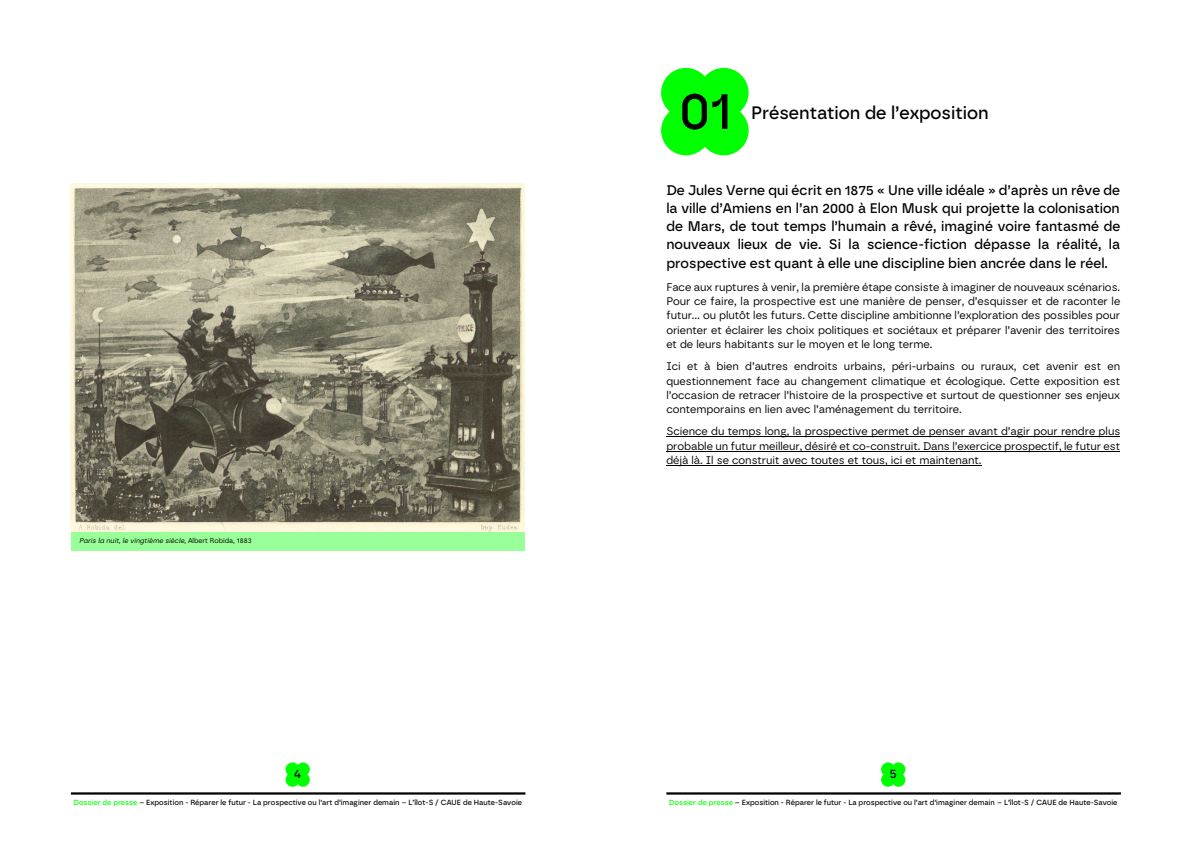
<style>
.page{position:relative;width:1191px;height:842px;background:#fff}
.page>*{position:absolute;margin:0;border:0;box-sizing:border-box;transform-origin:0 0}
.t1{font:500 18px "Borna";color:#000}
.t2{font:500 13.9px/18.1px "Borna";letter-spacing:.005em;color:#000;text-align:justify}
.t3{font:500 12.6px "Borna";color:#000}
.t4{font:11px/14.2px "Borna";color:#000;text-align:justify}
.t5{font:500 11px "Borna";color:#000}
.t6{font:500 7.4px "Borna";letter-spacing:.005em;color:#000}
.t7{font:italic 7px "Borna";letter-spacing:.005em;color:#000}
.s1{font-style:normal}
.s2{color:#0f0}
</style>
<div class="page">
<img style="left:71px;top:183px;width:454px;height:351px">
<div style="left:72px;top:532px;width:453px;height:18px;background:#9f9"></div>
<hr style="left:666px;top:437px;width:454px;height:1px;background:#000">
<hr style="left:666px;top:451px;width:454px;height:1px;background:#000">
<hr style="left:666px;top:465px;width:315px;height:1px;background:#000">
<svg style="left:661px;top:68px;width:87px;height:87px;background:#1de71d"></svg>
<svg style="left:285px;top:762px;width:25px;height:25px"></svg>
<svg style="left:881px;top:762px;width:24px;height:25px"></svg>
<hr style="left:71px;top:792px;width:454px;height:3px;background:#000">
<hr style="left:666px;top:792px;width:455px;height:3px;background:#000">
<h1 class="t1" style="left:751px;top:102px;width:239px">Présentation de l’exposition</h1>
<p class="t7" style="left:79px;top:536px;width:174px">Paris la nuit, le vingtième siècle<span class="s1">, Albert Robida, 1883</span></p>
<p class="t2" style="left:666px;top:181px;width:455px">De Jules Verne qui écrit en 1875 « Une ville idéale » d’après un rêve de la ville d’Amiens en l’an 2000 à Elon Musk qui projette la colonisation de Mars, de tout temps l’humain a rêvé, imaginé voire fantasmé de nouveaux lieux de vie. Si la science-fiction dépasse la réalité, la prospective est quant à elle une discipline bien ancrée dans le réel.</p>
<p class="t4" style="left:666px;top:280px;width:455px">Face aux ruptures à venir, la première étape consiste à imaginer de nouveaux scénarios.<br>Pour ce faire, la prospective est une manière de penser, d’esquisser et de raconter le futur… ou plutôt les futurs. Cette discipline ambitionne l’exploration des possibles pour orienter et éclairer les choix politiques et sociétaux et préparer l’avenir des territoires et de leurs habitants sur le moyen et le long terme.</p>
<p class="t4" style="left:666px;top:359px;width:455px">Ici et à bien d’autres endroits urbains, péri-urbains ou ruraux, cet avenir est en questionnement face au changement climatique et écologique. Cette exposition est l’occasion de retracer l’histoire de la prospective et surtout de questionner ses enjeux contemporains en lien avec l’aménagement du territoire.</p>
<p class="t4" style="left:666px;top:424px;width:455px">Science du temps long, la prospective permet de penser avant d’agir pour rendre plus probable un futur meilleur, désiré et co-construit. Dans l’exercice prospectif, le futur est déjà là. Il se construit avec toutes et tous, ici et maintenant.</p>
<p class="t3" style="left:294px;top:765px;width:9px">4</p>
<p class="t3" style="left:889px;top:765px;width:9px">5</p>
<p class="t6" style="left:73px;top:797px;width:450px"><span class="s2">Dossier de presse</span> – Exposition - Réparer le futur - La prospective ou l’art d’imaginer demain – L’îlot-S / CAUE de Haute-Savoie</p>
<p class="t5" style="left:295px;top:767px;width:8px">4</p>
<p class="t5" style="left:890px;top:767px;width:8px">5</p>
<p class="t6" style="left:669px;top:797px;width:450px"><span class="s2">Dossier de presse</span> – Exposition - Réparer le futur - La prospective ou l’art d’imaginer demain – L’îlot-S / CAUE de Haute-Savoie</p>
</div>
